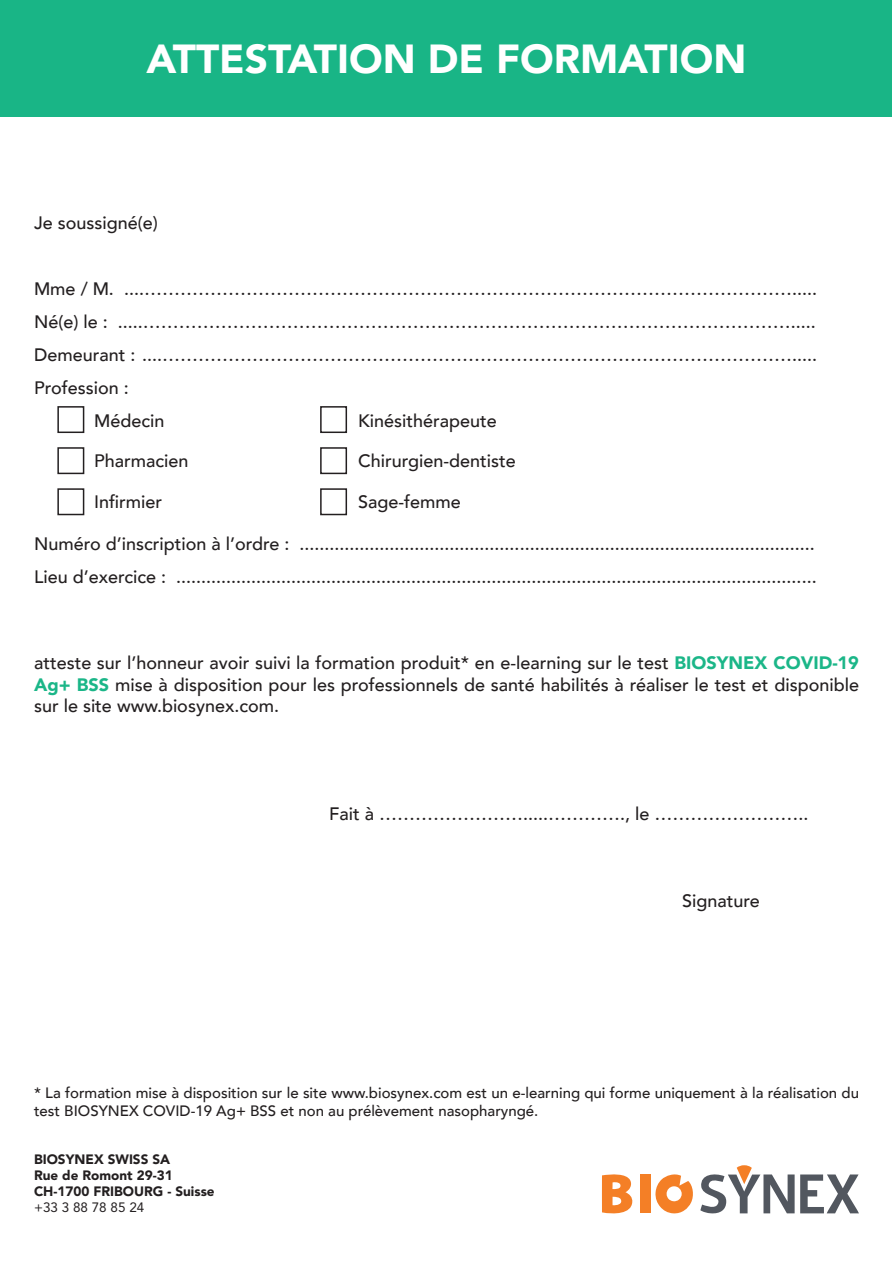
<style>
.page{position:relative;width:893px;height:1263px;background:#fff}
.page>*{position:absolute;margin:0;border:0;box-sizing:border-box;transform-origin:0 0}
.t1{font:900 40.5px "Avenir";color:#fff}
.t2{font:500 18px/21.6px "Avenir";color:#231f20;text-align:justify}
.t3{font:500 15px/18px "Avenir";color:#231f20}
.t4{font:900 13.5px "Avenir LT Std";color:#231f20}
.t5{font:13.5px "Avenir LT Std";color:#231f20}
.s1{font-weight:900;color:#1bb688}
</style>
<div class="page">
<div style="left:1px;top:0;width:891px;height:117px;background:#19b586"></div>
<svg style="left:655px;top:1174px;width:38px;height:40px"></svg>
<svg style="left:602px;top:1174px;width:31px;height:40px"></svg>
<svg style="left:700px;top:1165px;width:159px;height:49px"></svg>
<div style="left:640px;top:1174px;width:10px;height:39px;background:#f47f26"></div>
<div style="left:57px;top:406px;width:27px;height:27px;border:2px solid #231f20"></div>
<div style="left:57px;top:447px;width:27px;height:27px;border:2px solid #231f20"></div>
<div style="left:57px;top:488px;width:27px;height:27px;border:2px solid #231f20"></div>
<div style="left:320px;top:406px;width:27px;height:27px;border:2px solid #231f20"></div>
<div style="left:320px;top:447px;width:27px;height:27px;border:2px solid #231f20"></div>
<div style="left:320px;top:488px;width:27px;height:27px;border:2px solid #231f20"></div>
<p class="t1" style="left:146px;top:24px;width:601px">ATTESTATION DE FORMATION</p>
<p class="t2" style="left:34px;top:211px;width:125px">Je soussigné(e)</p>
<p class="t2" style="left:34px;top:277px;width:785px">Mme / M. ....……………………………………………………………………………………………….....</p>
<p class="t2" style="left:34px;top:310px;width:783px">Né(e) le : .....……………………………………………………………………………………………….....</p>
<p class="t2" style="left:34px;top:343px;width:785px">Demeurant : ....…………………………………………………………………………………………….....</p>
<p class="t2" style="left:34px;top:376px;width:96px">Profession :</p>
<p class="t2" style="left:94px;top:409px;width:72px">Médecin</p>
<p class="t2" style="left:358px;top:409px;width:140px">Kinésithérapeute</p>
<p class="t2" style="left:94px;top:449px;width:96px">Pharmacien</p>
<p class="t2" style="left:358px;top:449px;width:159px">Chirurgien-dentiste</p>
<p class="t2" style="left:94px;top:490px;width:70px">Infirmier</p>
<p class="t2" style="left:358px;top:490px;width:104px">Sage-femme</p>
<p class="t2" style="left:34px;top:532px;width:782px">Numéro d’inscription à l’ordre : .......................................................................................................</p>
<p class="t2" style="left:34px;top:565px;width:784px">Lieu d’exercice : ................................................................................................................................</p>
<p class="t2" style="left:34px;top:651px;width:826px">atteste sur l’honneur avoir suivi la formation produit* en e-learning sur le test <span class="s1">BIOSYNEX COVID-19<br>Ag+ BSS</span> mise à disposition pour les professionnels de santé habilités à réaliser le test et disponible sur le site www.biosynex.com.</p>
<p class="t2" style="left:329px;top:802px;width:481px">Fait à …………………….....…………., le ……………………..</p>
<p class="t2" style="left:682px;top:889px;width:79px">Signature</p>
<p class="t3" style="left:34px;top:1082px;width:826px">* La formation mise à disposition sur le site www.biosynex.com est un e-learning qui forme uniquement à la réalisation du test BIOSYNEX COVID-19 Ag+ BSS et non au prélèvement nasopharyngé.</p>
<p class="t4" style="left:34px;top:1151px;width:138px">BIOSYNEX SWISS SA</p>
<p class="t4" style="left:34px;top:1167px;width:140px">Rue de Romont 29-31</p>
<p class="t4" style="left:34px;top:1183px;width:182px">CH-1700 FRIBOURG - Suisse</p>
<p class="t5" style="left:34px;top:1200px;width:112px">+33 3 88 78 85 24</p>
</div>
